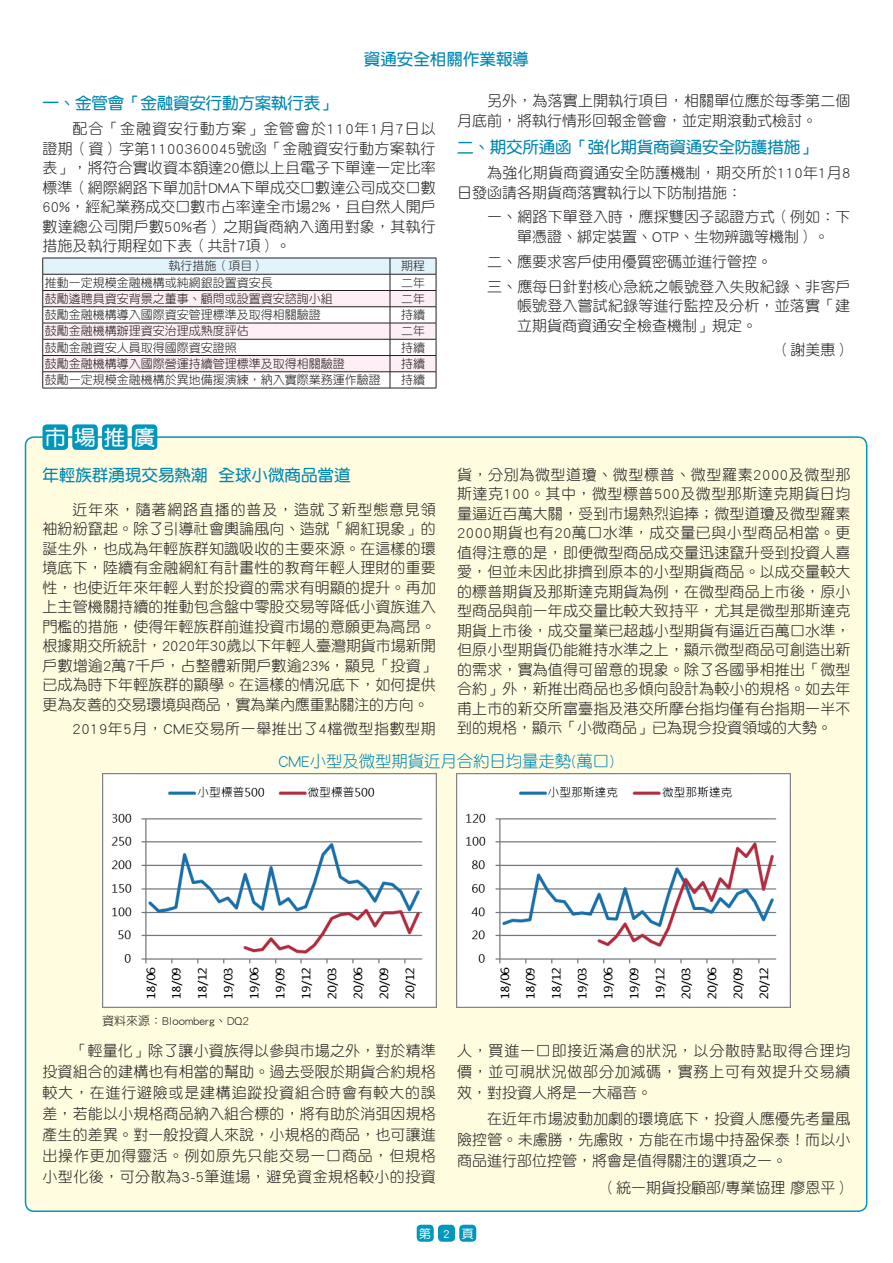
<style>
.page{position:relative;width:893px;height:1263px;background:#fff}
.page>*{position:absolute;margin:0;border:0;box-sizing:border-box;transform-origin:0 0}
.t1{font:21px "DF Yuan Std W7";color:#fff}
.t2{font:16.5px "DF Yuan Std W7";letter-spacing:-.01em;color:#0087b2}
.t3{font:16.5px "DF Yuan Std W3";letter-spacing:-.01em;color:#0087b2}
.t4{font:15px/19.5px "DF Yuan Std W3";letter-spacing:.01em;color:#231f20;text-align:justify}
.t5{font:15px "DF Yuan Std W3";letter-spacing:.035em;color:#231f20}
.t6{font:12px "DF Yuan Std W3";color:#231f20}
.t7{font:12px "DF Yuan Std W5";color:#fff}
</style>
<div class="page">
<div style="left:417px;top:1225px;width:17px;height:17px;background:#0097bb;border-radius:4px"></div>
<div style="left:438px;top:1225px;width:17px;height:17px;background:#0097bb;border-radius:4px"></div>
<div style="left:459px;top:1225px;width:17px;height:17px;background:#0097bb;border-radius:4px"></div>
<svg style="left:42px;top:258px;width:395px;height:130px"></svg>
<hr style="left:43px;top:388px;width:347px;height:1px;background:#231f20">
<hr style="left:390px;top:388px;width:46px;height:1px;background:#231f20">
<div style="left:26px;top:437px;width:841px;height:774px;background:#fffce0;border-radius:9px"></div>
<div style="left:43px;top:424px;width:25px;height:26px;background:#0097bb;border-radius:4px"></div>
<div style="left:72px;top:424px;width:26px;height:26px;background:#0097bb;border-radius:4px"></div>
<div style="left:102px;top:424px;width:26px;height:26px;background:#0097bb;border-radius:4px"></div>
<div style="left:132px;top:424px;width:25px;height:26px;background:#0097bb;border-radius:4px"></div>
<img style="left:102px;top:774px;width:334px;height:233px">
<img style="left:456px;top:774px;width:335px;height:233px">
<p class="t2" style="left:364px;top:50px;width:167px">資通安全相關作業報導</p>
<p class="t4" style="left:457px;top:91px;width:395px;text-indent:30px">另外，為落實上開執行項目，相關單位應於每季第二個月底前，將執行情形回報金管會，並定期滾動式檢討。</p>
<p class="t2" style="left:457px;top:138px;width:361px">二、期交所通函「強化期貨商資通安全防護措施」</p>
<p class="t4" style="left:457px;top:163px;width:395px;text-indent:30px">為強化期貨商資通安全防護機制，期交所於110年1月8日發函請各期貨商落實執行以下防制措施：</p>
<p class="t4" style="left:487px;top:207px;width:365px;text-align:center">一、網路下單登入時，應採雙因子認證方式（例如：下單憑證、綁定裝置、OTP、生物辨識等機制）。</p>
<p class="t4" style="left:487px;top:249px;width:365px;line-height:24.8px">二、應要求客戶使用優質密碼並進行管控。<br>三、應每日針對核心急統之帳號登入失敗紀錄、非客戶</p>
<p class="t4" style="left:517px;top:296px;width:335px">帳號登入嘗試紀錄等進行監控及分析，並落實「建立期貨商資通安全檢查機制」規定。</p>
<p class="t4" style="left:775px;top:340px;width:76px">（謝美惠）</p>
<p class="t2" style="left:43px;top:95px;width:296px">一、金管會「金融資安行動方案執行表」</p>
<p class="t4" style="left:43px;top:119px;width:395px;text-indent:30px">配合「金融資安行動方案」金管會於110年1月7日以證期（資）字第1100360045號函「金融資安行動方案執行表」，將符合實收資本額達20億以上且電子下單達一定比率標準（網際網路下單加計DMA下單成交口數達公司成交口數60%，經紀業務成交口數市占率達全市場2%，且自然人開戶數達總公司開戶數50%者）之期貨商納入適用對象，其執行措施及執行期程如下表（共計7項）。</p>
<p class="t6" style="left:168px;top:260px;width:98px">執行措施（項目）</p>
<p class="t6" style="left:401px;top:260px;width:25px">期程</p>
<p class="t6" style="left:45px;top:276px;width:230px">推動一定規模金融機構或純網銀設置資安長</p>
<p class="t6" style="left:401px;top:276px;width:25px">二年</p>
<p class="t6" style="left:45px;top:292px;width:290px">鼓勵遴聘具資安背景之董事、顧問或設置資安諮詢小組</p>
<p class="t6" style="left:401px;top:292px;width:25px">二年</p>
<p class="t6" style="left:45px;top:308px;width:278px">鼓勵金融機構導入國際資安管理標準及取得相關驗證</p>
<p class="t6" style="left:401px;top:308px;width:25px">持續</p>
<p class="t6" style="left:45px;top:325px;width:206px">鼓勵金融機構辦理資安治理成熟度評估</p>
<p class="t6" style="left:401px;top:325px;width:25px">二年</p>
<p class="t6" style="left:45px;top:341px;width:194px">鼓勵金融資安人員取得國際資安證照</p>
<p class="t6" style="left:401px;top:341px;width:25px">持續</p>
<p class="t6" style="left:45px;top:357px;width:302px">鼓勵金融機構導入國際營運持續管理標準及取得相關驗證</p>
<p class="t6" style="left:401px;top:357px;width:25px">持續</p>
<p class="t6" style="left:45px;top:373px;width:338px">鼓勵一定規模金融機構於異地備援演練，納入實際業務運作驗證</p>
<p class="t6" style="left:401px;top:373px;width:25px">持續</p>
<h1 class="t1" style="left:45px;top:426px;width:112px">市場推廣</h1>
<p class="t2" style="left:43px;top:466px;width:309px">年輕族群湧現交易熱潮 全球小微商品當道</p>
<p class="t4" style="left:43px;top:499px;width:395px;text-indent:30px">近年來，隨著網路直播的普及，造就了新型態意見領袖紛紛竄起。除了引導社會輿論風向、造就「網紅現象」的誕生外，也成為年輕族群知識吸收的主要來源。在這樣的環境底下，陸續有金融網紅有計畫性的教育年輕人理財的重要性，也使近年來年輕人對於投資的需求有明顯的提升。再加上主管機關持續的推動包含盤中零股交易等降低小資族進入門檻的措施，使得年輕族群前進投資市場的意願更為高昂。根據期交所統計，2020年30歲以下年輕人臺灣期貨市場新開戶數增逾2萬7千戶，占整體新開戶數逾23%，顯見「投資」已成為時下年輕族群的顯學。在這樣的情況底下，如何提供更為友善的交易環境與商品，實為業內應重點關注的方向。</p>
<p class="t5" style="left:73px;top:721px;width:365px">2019年5月，CME交易所一舉推出了4檔微型指數型期</p>
<p class="t4" style="left:457px;top:464px;width:395px">貨，分別為微型道瓊、微型標普、微型羅素2000及微型那斯達克100。其中，微型標普500及微型那斯達克期貨日均量逼近百萬大關，受到市場熱烈追捧；微型道瓊及微型羅素2000期貨也有20萬口水準，成交量已與小型商品相當。更值得注意的是，即便微型商品成交量迅速竄升受到投資人喜愛，但並未因此排擠到原本的小型期貨商品。以成交量較大的標普期貨及那斯達克期貨為例，在微型商品上市後，原小型商品與前一年成交量比較大致持平，尤其是微型那斯達克期貨上市後，成交量業已超越小型期貨有逼近百萬口水準，但原小型期貨仍能維持水準之上，顯示微型商品可創造出新的需求，實為值得可留意的現象。除了各國爭相推出「微型合約」外，新推出商品也多傾向設計為較小的規格。如去年甫上市的新交所富臺指及港交所摩台指均僅有台指期一半不到的規格，顯示「小微商品」已為現今投資領域的大勢。</p>
<p class="t3" style="left:278px;top:752px;width:338px">CME小型及微型期貨近月合約日均量走勢(萬口)</p>
<p class="t6" style="left:102px;top:1014px;width:149px">資料來源：Bloomberg、DQ2</p>
<p class="t4" style="left:43px;top:1040px;width:395px;line-height:21px;text-indent:30px">「輕量化」除了讓小資族得以參與市場之外，對於精準投資組合的建構也有相當的幫助。過去受限於期貨合約規格較大，在進行避險或是建構追蹤投資組合時會有較大的誤差，若能以小規格商品納入組合標的，將有助於消弭因規格產生的差異。對一般投資人來說，小規格的商品，也可讓進出操作更加得靈活。例如原先只能交易一口商品，但規格小型化後，可分散為3-5筆進場，避免資金規格較小的投資</p>
<p class="t4" style="left:457px;top:1040px;width:395px;line-height:21px">人，買進一口即接近滿倉的狀況，以分散時點取得合理均價，並可視狀況做部分加減碼，實務上可有效提升交易績效，對投資人將是一大福音。</p>
<p class="t4" style="left:457px;top:1108px;width:395px;line-height:21px;text-indent:30px">在近年市場波動加劇的環境底下，投資人應優先考量風險控管。未慮勝，先慮敗，方能在市場中持盈保泰！而以小商品進行部位控管，將會是值得關注的選項之一。</p>
<p class="t4" style="left:601px;top:1177px;width:251px">（統一期貨投顧部/專業協理 廖恩平）</p>
<p class="t7" style="left:419px;top:1227px;width:13px">第</p>
<p class="t7" style="left:462px;top:1227px;width:13px">頁</p>
</div>
